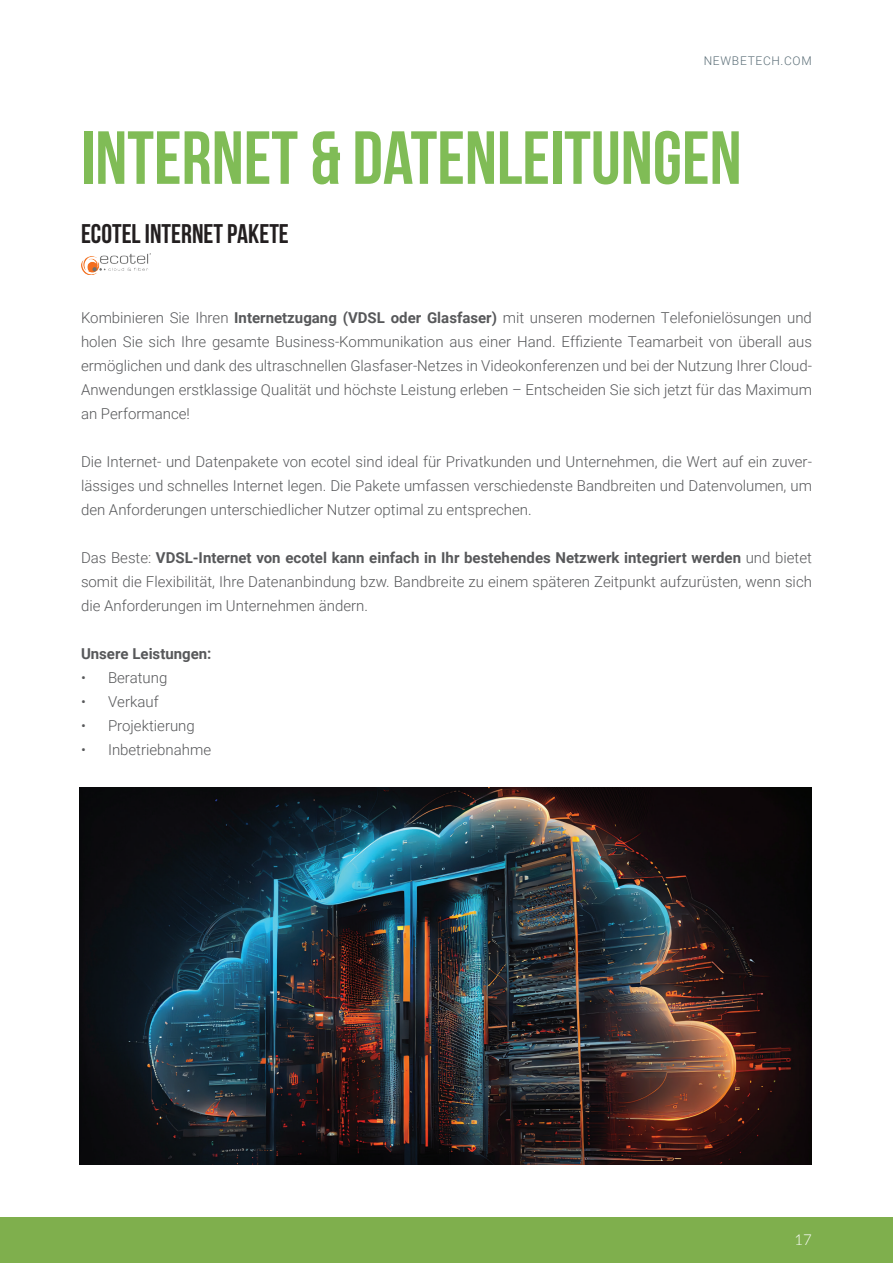
<style>
.page{position:relative;width:893px;height:1263px;background:#fff}
.page>*{position:absolute;margin:0;border:0;box-sizing:border-box;transform-origin:0 0}
.t1{font:700 75px "Bebas Neue";color:#80bc56}
.t2{font:700 27px "Bebas Neue";color:#231f20}
.t3{font:300 15px/24px "Roboto";color:#57585a;text-align:justify}
.t4{font:700 15px "Roboto";color:#57585a}
.t5{font:300 15px "Lato";color:#fff}
.t6{font:300 12px "Roboto";letter-spacing:.06em;color:#5c6f78}
.s1{font-weight:700}
</style>
<div class="page">
<div style="left:0;top:1217px;width:893px;height:45px;background:#7faf4d"></div>
<img style="left:79px;top:787px;width:733px;height:377px">
<img style="left:81px;top:254px;width:70px;height:20px">
<p class="t6" style="left:704px;top:52px;width:110px">NEWBETECH.COM</p>
<h1 class="t1" style="left:81px;top:117px;width:662px">INTERNET &amp; DATENLEITUNGEN</h1>
<h2 class="t2" style="left:81px;top:219px;width:209px">ECOTEL INTERNET PAKETE</h2>
<p class="t3" style="left:81px;top:305px;width:732px">Kombinieren Sie Ihren <span class="s1">Internetzugang (VDSL oder Glasfaser)</span> mit unseren modernen Telefonielösungen und holen Sie sich Ihre gesamte Business-Kommunikation aus einer Hand. Effiziente Teamarbeit von überall aus ermöglichen und dank des ultraschnellen Glasfaser-Netzes in Videokonferenzen und bei der Nutzung Ihrer Cloud-Anwendungen erstklassige Qualität und höchste Leistung erleben – Entscheiden Sie sich jetzt für das Maximum an Performance!</p>
<p class="t3" style="left:81px;top:449px;width:732px">Die Internet- und Datenpakete von ecotel sind ideal für Privatkunden und Unternehmen, die Wert auf ein zuver&shy;lässiges und schnelles Internet legen. Die Pakete umfassen verschiedenste Bandbreiten und Datenvolumen, um den Anforderungen unterschiedlicher Nutzer optimal zu entsprechen.</p>
<p class="t3" style="left:81px;top:545px;width:732px">Das Beste: <span class="s1">VDSL-Internet von ecotel kann einfach in Ihr bestehendes Netzwerk integriert werden</span> und bietet somit die Flexibilität, Ihre Datenanbindung bzw. Bandbreite zu einem späteren Zeitpunkt aufzurüsten, wenn sich die Anforderungen im Unternehmen ändern.</p>
<p class="t4" style="left:81px;top:643px;width:132px">Unsere Leistungen:</p>
<p class="t3" style="left:81px;top:665px;width:88px">• Beratung</p>
<p class="t3" style="left:81px;top:689px;width:79px">• Verkauf</p>
<p class="t3" style="left:81px;top:713px;width:115px">• Projektierung</p>
<p class="t3" style="left:81px;top:737px;width:132px">• Inbetriebnahme</p>
<p class="t5" style="left:795px;top:1229px;width:19px">17</p>
</div>
